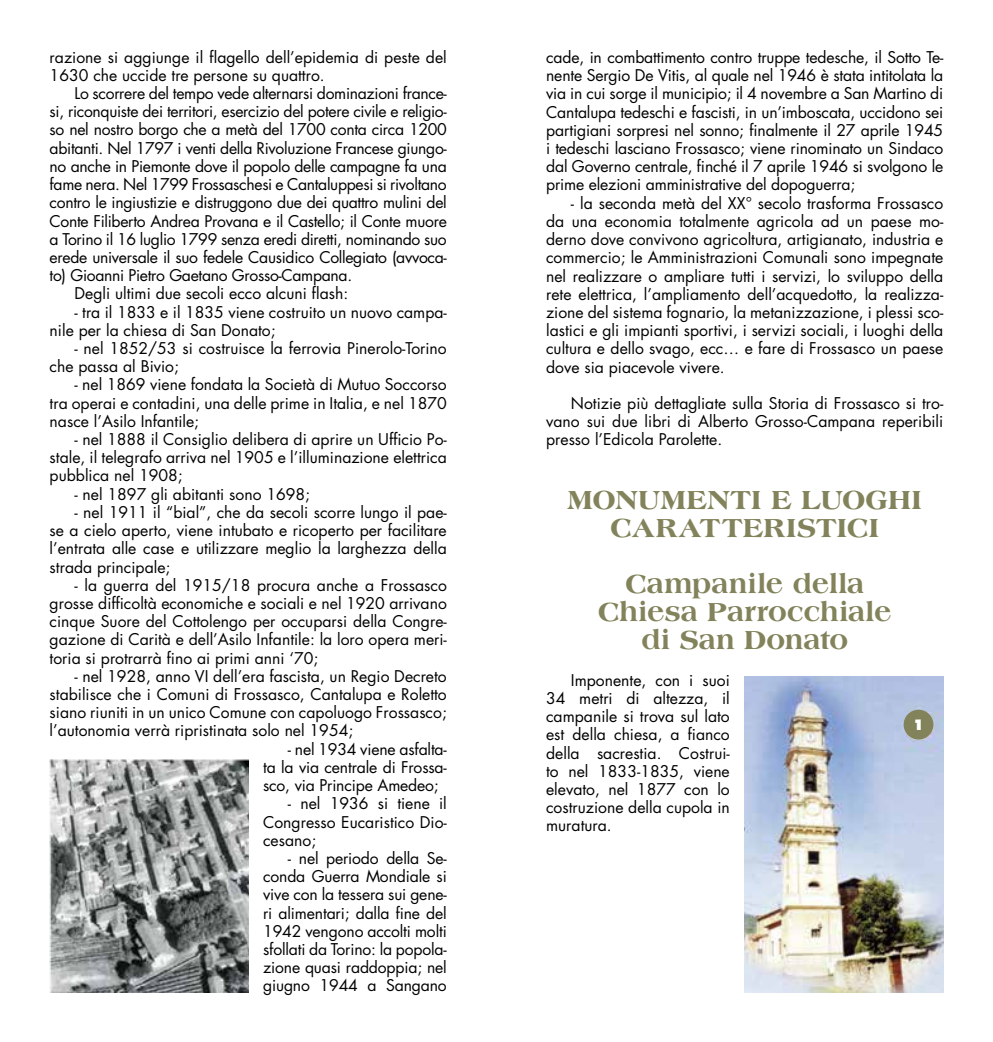
<style>
.page{position:relative;width:993px;height:1042px;background:#fff}
.page>*{position:absolute;margin:0;border:0;box-sizing:border-box;transform-origin:0 0}
.t1{font:800 28px/28px "Americana Std";letter-spacing:-.005em;color:#82825b;text-align:center}
.t2{font:15.75px/18.2px "Futura Std";color:#000;text-align:justify}
.t3{font:15.75px "Futura Std";letter-spacing:-.02em;color:#000}
.t4{font:800 14px "Futura Std";color:#fff}
</style>
<div class="page">
<img style="left:50px;top:760px;width:198px;height:232px">
<img style="left:744px;top:677px;width:199px;height:315px">
<div style="left:903px;top:710px;width:30px;height:29px;background:#82825b;border-radius:50%"></div>
<p class="t2" style="left:50px;top:48px;width:398px">razione si aggiunge il flagello dell’epidemia di peste del<br>1630 che uccide tre persone su quattro.</p>
<p class="t3" style="left:74px;top:83px;width:374px">Lo scorrere del tempo vede alternarsi dominazioni france-</p>
<p class="t3" style="left:50px;top:101px;width:398px">si, riconquiste dei territori, esercizio del potere civile e religio-</p>
<p class="t3" style="left:50px;top:120px;width:398px">so nel nostro borgo che a metà del 1700 conta circa 1200</p>
<p class="t3" style="left:50px;top:138px;width:398px">abitanti. Nel 1797 i venti della Rivoluzione Francese giungo-</p>
<p class="t3" style="left:50px;top:156px;width:398px">no anche in Piemonte dove il popolo delle campagne fa una</p>
<p class="t3" style="left:50px;top:174px;width:398px">fame nera. Nel 1799 Frossaschesi e Cantaluppesi si rivoltano</p>
<p class="t3" style="left:50px;top:192px;width:398px">contro le ingiustizie e distruggono due dei quattro mulini del</p>
<p class="t3" style="left:50px;top:211px;width:398px">Conte Filiberto Andrea Provana e il Castello; il Conte muore</p>
<p class="t3" style="left:50px;top:229px;width:398px">a Torino il 16 luglio 1799 senza eredi diretti, nominando suo</p>
<p class="t3" style="left:50px;top:247px;width:398px">erede universale il suo fedele Causidico Collegiato (avvoca-</p>
<p class="t3" style="left:50px;top:265px;width:304px">to) Gioanni Pietro Gaetano Grosso-Campana.</p>
<p class="t2" style="left:74px;top:285px;width:275px">Degli ultimi due secoli ecco alcuni flash:</p>
<p class="t2" style="left:50px;top:303px;width:398px;text-indent:25px">- tra il 1833 e il 1835 viene costruito un nuovo campa&shy;nile per la chiesa di San Donato;</p>
<p class="t2" style="left:50px;top:339px;width:398px;text-indent:25px">- nel 1852/53 si costruisce la ferrovia Pinerolo-Torino che passa al Bivio;</p>
<p class="t2" style="left:50px;top:376px;width:398px;text-indent:25px">- nel 1869 viene fondata la Società di Mutuo Soccorso tra operai e contadini, una delle prime in Italia, e nel 1870 nasce l’Asilo Infantile;</p>
<p class="t2" style="left:50px;top:430px;width:398px;text-indent:25px">- nel 1888 il Consiglio delibera di aprire un Ufficio Po&shy;stale, il telegrafo arriva nel 1905 e l’illuminazione elettrica pubblica nel 1908;</p>
<p class="t2" style="left:74px;top:485px;width:237px">- nel 1897 gli abitanti sono 1698;</p>
<p class="t2" style="left:50px;top:503px;width:398px;text-indent:25px">- nel 1911 il “bial”, che da secoli scorre lungo il pae&shy;se a cielo aperto, viene intubato e ricoperto per facilitare l’entrata alle case e utilizzare meglio la larghezza della strada principale;</p>
<p class="t2" style="left:50px;top:576px;width:398px;text-indent:25px">- la guerra del 1915/18 procura anche a Frossasco grosse difficoltà economiche e sociali e nel 1920 arrivano cinque Suore del Cottolengo per occuparsi della Congre&shy;gazione di Carità e dell’Asilo Infantile: la loro opera meri&shy;toria si protrarrà fino ai primi anni ‘70;</p>
<p class="t2" style="left:50px;top:667px;width:398px;text-indent:25px">- nel 1928, anno VI dell’era fascista, un Regio Decreto stabilisce che i Comuni di Frossasco, Cantalupa e Roletto siano riuniti in un unico Comune con capoluogo Frossasco; l’autonomia verrà ripristinata solo nel 1954;</p>
<p class="t2" style="left:263px;top:740px;width:185px;text-indent:25px">- nel 1934 viene asfalta&shy;ta la via centrale di Frossa&shy;sco, via Principe Amedeo;</p>
<p class="t2" style="left:263px;top:794px;width:185px;text-indent:25px">- nel 1936 si tiene il Congresso Eucaristico Dio&shy;cesano;</p>
<p class="t2" style="left:263px;top:849px;width:185px;text-indent:25px">- nel periodo della Se&shy;conda Guerra Mondiale si vive con la tessera sui gene&shy;ri alimentari; dalla fine del 1942 vengono accolti molti sfollati da Torino: la popola&shy;zione quasi raddoppia; nel giugno 1944 a Sangano</p>
<p class="t2" style="left:546px;top:48px;width:398px">cade, in combattimento contro truppe tedesche, il Sotto Te&shy;nente Sergio De Vitis, al quale nel 1946 è stata intitolata la via in cui sorge il municipio; il 4 novembre a San Martino di Cantalupa tedeschi e fascisti, in un’imboscata, uccidono sei partigiani sorpresi nel sonno; finalmente il 27 aprile 1945 i tedeschi lasciano Frossasco; viene rinominato un Sindaco dal Governo centrale, finché il 7 aprile 1946 si svolgono le prime elezioni amministrative del dopoguerra;</p>
<p class="t2" style="left:546px;top:194px;width:398px;text-indent:25px">- la seconda metà del XX° secolo trasforma Frossasco da una economia totalmente agricola ad un paese mo&shy;derno dove convivono agricoltura, artigianato, industria e commercio; le Amministrazioni Comunali sono impegnate nel realizzare o ampliare tutti i servizi, lo sviluppo della rete elettrica, l’ampliamento dell’acquedotto, la realizza&shy;zione del sistema fognario, la metanizzazione, i plessi sco&shy;lastici e gli impianti sportivi, i servizi sociali, i luoghi della cultura e dello svago, ecc… e fare di Frossasco un paese dove sia piacevole vivere.</p>
<p class="t2" style="left:546px;top:394px;width:398px;text-indent:25px">Notizie più dettagliate sulla Storia di Frossasco si tro&shy;vano sui due libri di Alberto Grosso-Campana reperibili presso l’Edicola Parolette.</p>
<h1 class="t1" style="left:567px;top:486px;width:356px">MONUMENTI E LUOGHI<br>CARATTERISTICI</h1>
<h1 class="t1" style="left:597px;top:570px;width:295px">Campanile della<br>Chiesa Parrocchiale di San Donato</h1>
<p class="t2" style="left:546px;top:671px;width:185px;text-indent:25px">Imponente, con i suoi 34 metri di altezza, il campanile si trova sul lato est della chiesa, a fianco della sacrestia. Costrui&shy;to nel 1833-1835, viene elevato, nel 1877 con lo costruzione della cupola in muratura.</p>
<p class="t4" style="left:912px;top:716px;width:13px">1</p>
</div>
